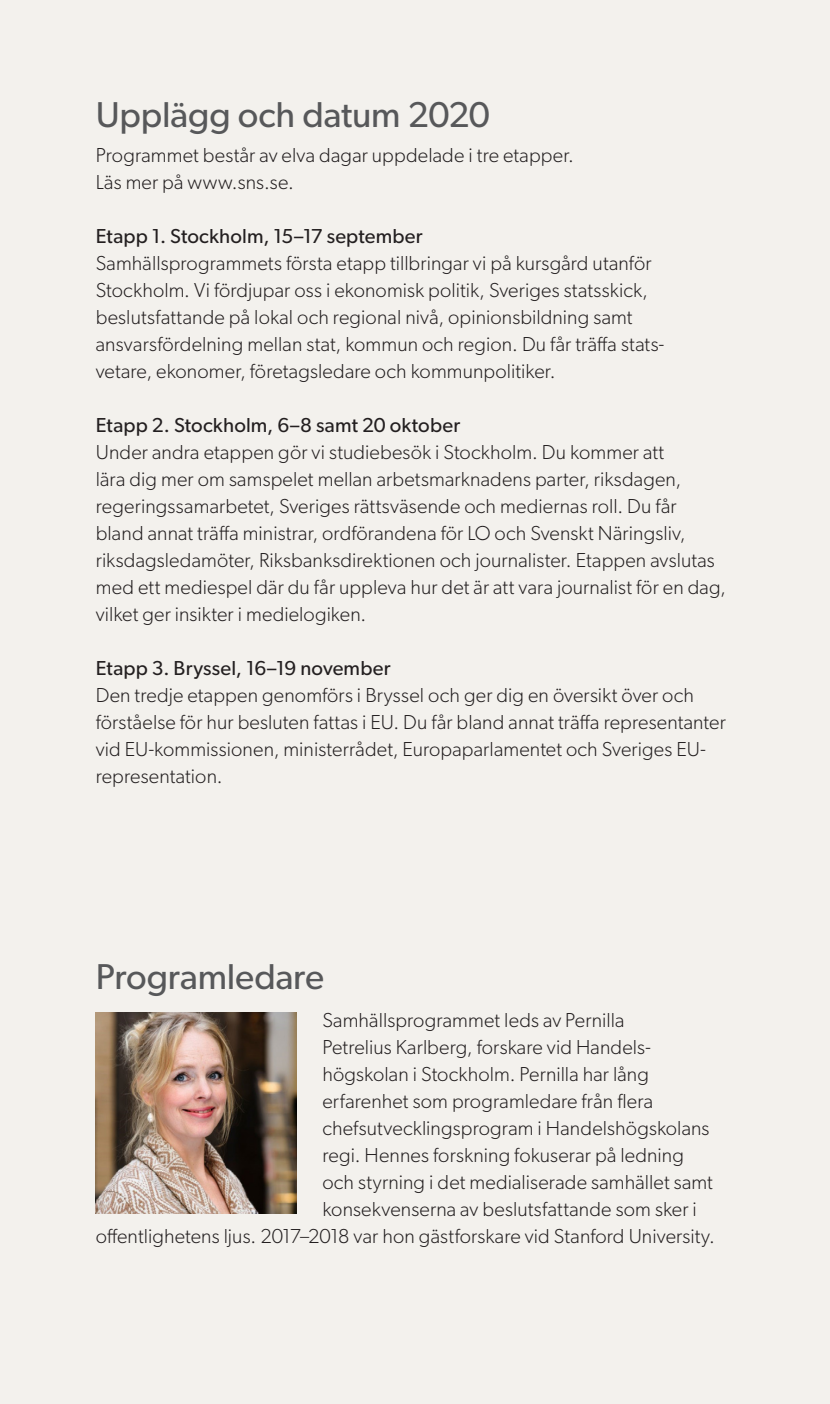
<style>
.page{position:relative;width:830px;height:1404px;background:#fff}
.page>*{position:absolute;margin:0;border:0;box-sizing:border-box;transform-origin:0 0}
.Rubrik{font:36px "Gibson";letter-spacing:-.005em;color:#57585a}
.Text{font:300 20.25px/27px "Gibson";letter-spacing:.005em;color:#231f20}
.Text-2{font:20.25px "Gibson";letter-spacing:.01em;color:#231f20}
</style>
<div class="page">
<div style="left:0;top:0;width:829px;height:1403px;background:#f3f1ed"></div>
<img style="left:96px;top:1012px;width:201px;height:200px">
<p class="Rubrik" style="left:96px;top:93px;width:395px">Upplägg och datum 2020</p>
<p class="Text" style="left:96px;top:141px;width:479px">Programmet består av elva dagar uppdelade i tre etapper.<br>Läs mer på www.sns.se.</p>
<p class="Text-2" style="left:96px;top:224px;width:328px">Etapp 1. Stockholm, 15–17 september</p>
<p class="Text" style="left:96px;top:249px;width:569px">Samhällsprogrammets första etapp tillbringar vi på kursgård utanför Stockholm. Vi fördjupar oss i ekonomisk politik, Sveriges statsskick, beslutsfattande på lokal och regional nivå, opinionsbildning samt ansvarsfördelning mellan stat, kommun och region. Du får träffa stats&shy;vetare, ekonomer, företagsledare och kommunpolitiker.</p>
<p class="Text-2" style="left:96px;top:413px;width:366px">Etapp 2. Stockholm, 6–8 samt 20 oktober</p>
<p class="Text" style="left:96px;top:438px;width:631px">Under andra etappen gör vi studiebesök i Stockholm. Du kommer att<br>lära dig mer om samspelet mellan arbetsmarknadens parter, riksdagen, regeringssamarbetet, Sveriges rättsväsende och mediernas roll. Du får bland annat träffa ministrar, ordförandena för LO och Svenskt Näringsliv, riksdagsledamöter, Riksbanksdirektionen och journalister. Etappen avslutas med ett mediespel där du får uppleva hur det är att vara journalist för en dag, vilket ger insikter i medielogiken.</p>
<p class="Text-2" style="left:96px;top:656px;width:296px">Etapp 3. Bryssel, 16–19 november</p>
<p class="Text" style="left:96px;top:681px;width:631px">Den tredje etappen genomförs i Bryssel och ger dig en översikt över och förståelse för hur besluten fattas i EU. Du får bland annat träffa representanter vid EU-kommissionen, ministerrådet, Europaparlamentet och Sveriges EU&shy;representation.</p>
<p class="Rubrik" style="left:96px;top:954px;width:230px">Programledare</p>
<p class="Text" style="left:322px;top:1005px;width:303px">Samhällsprogrammet leds av Pernilla</p>
<p class="Text" style="left:322px;top:1032px;width:329px">Petrelius Karlberg, forskare vid Handels-</p>
<p class="Text" style="left:322px;top:1059px;width:328px">högskolan i Stockholm. Pernilla har lång</p>
<p class="Text" style="left:322px;top:1086px;width:332px">erfarenhet som programledare från flera</p>
<p class="Text" style="left:322px;top:1113px;width:388px">chefsutvecklingsprogram i Handelshögskolans</p>
<p class="Text" style="left:322px;top:1140px;width:363px">regi. Hennes forskning fokuserar på ledning</p>
<p class="Text" style="left:322px;top:1167px;width:392px">och styrning i det medialiserade samhället samt</p>
<p class="Text" style="left:322px;top:1194px;width:376px">konsekvenserna av beslutsfattande som sker i</p>
<p class="Text" style="left:96px;top:1221px;width:620px">offentlighetens ljus. 2017–2018 var hon gästforskare vid Stanford University.</p>
</div>
